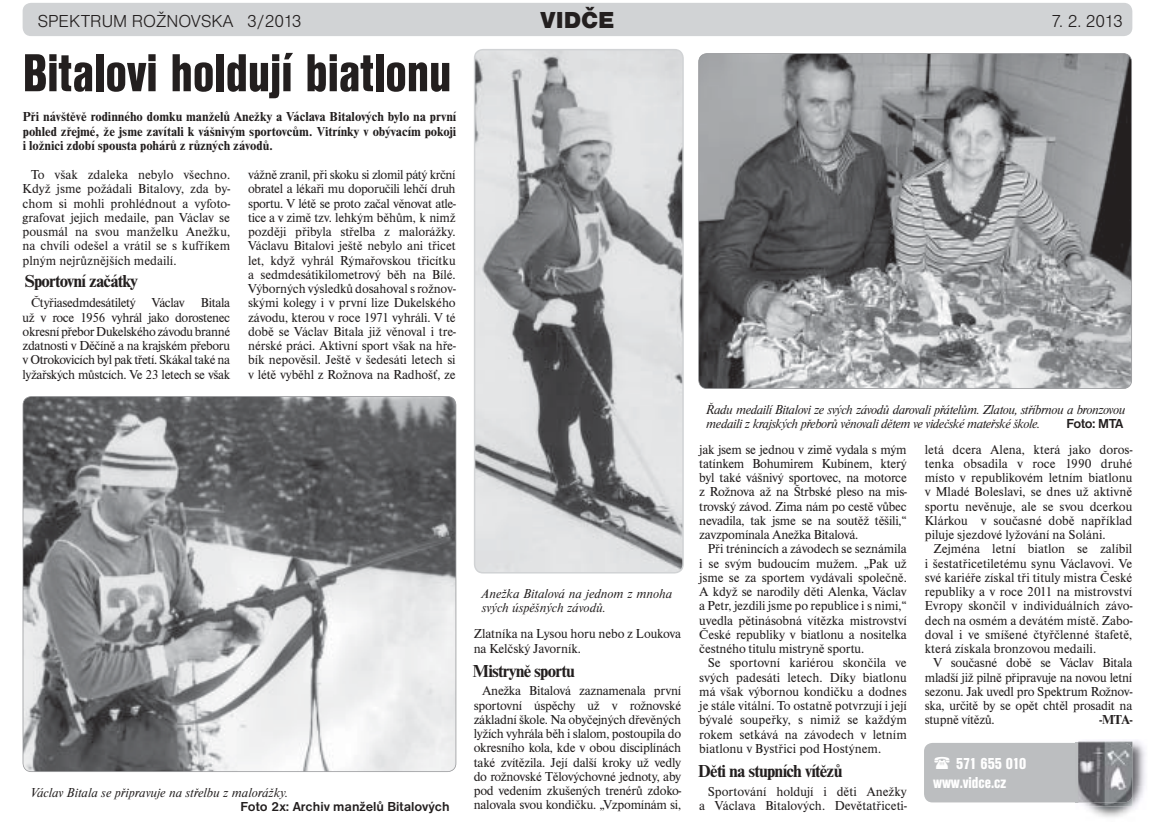
<style>
.page{position:relative;width:1158px;height:831px;background:#fff}
.page>*{position:absolute;margin:0;border:0;box-sizing:border-box;transform-origin:0 0}
.t1{font:55.5px "Nimbus San DEE Blac Cond";color:#231f1f}
.t2{font:24px "Nimbus San DEE Blac";color:#231f1f}
.t3{font:700 18px "Nimbus Rom DEE";letter-spacing:-.04em;color:#231f1f}
.t4{font:18px "Nimbus San DEE Ligh";color:#231f1f}
.t5{font:16.5px/18.8px "Nimbus San DEE Blac Cond";color:#fff}
.t6{font:13.5px/14.2px "Nimbus Rom DEE";letter-spacing:-.01em;color:#231f1f;text-align:justify}
.t7{font:700 13.5px/14.2px "Nimbus Rom DEE";color:#231f1f;text-align:justify}
.t8{font:italic 13.5px/14.2px "Nimbus Rom DEE";letter-spacing:-.03em;color:#231f1f}
.t9{font:italic 13.5px/14.2px "Nimbus Rom DEE";color:#231f1f}
.t10{font:700 13.5px "Nimbus San DEE";color:#231f1f}
</style>
<div class="page">
<div style="left:23px;top:3px;width:1109px;height:33px;background:#d1d3d5;border-radius:9px"></div>
<div style="left:924px;top:743px;width:208px;height:59px;background:#bcbec0;border-radius:9px"></div>
<img style="left:1076px;top:741px;width:69px;height:76px">
<img style="left:1076px;top:743px;width:2px;height:59px">
<img style="left:1078px;top:742px;width:55px;height:64px">
<svg style="left:698px;top:53px;width:434px;height:336px;background:#8d8f91"></svg>
<svg style="left:23px;top:396px;width:433px;height:376px;background:#999a9c"></svg>
<svg style="left:474px;top:49px;width:210px;height:525px;background:#b4b5b7"></svg>
<h2 class="t2" style="left:541px;top:11px;width:75px">VIDČE</h2>
<h3 class="t4" style="left:38px;top:14px;width:265px">SPEKTRUM ROŽNOVSKA 3/2013</h3>
<h3 class="t4" style="left:1051px;top:14px;width:73px">7. 2. 2013</h3>
<h1 class="t1" style="left:23px;top:52px;width:430px">Bitalovi holdují biatlonu</h1>
<p class="t7" style="left:23px;top:111px;width:435px">Při návštěvě rodinného domku manželů Anežky a Václava Bitalových bylo na první pohled zřejmé, že jsme zavítali k vášnivým sportovcům. Vitrínky v obývacím pokoji i ložnici zdobí spousta pohárů z různých závodů.</p>
<p class="t6" style="left:23px;top:169px;width:209px;text-indent:9px">To však zdaleka nebylo všechno.<br>Když jsme požádali Bitalovy, zda by&shy;chom si mohli prohlédnout a vyfoto&shy;grafovat jejich medaile, pan Václav se pousmál na svou manželku Anežku, na chvíli odešel a vrátil se s kufříkem plným nejrůznějších medailí.</p>
<p class="t6" style="left:23px;top:297px;width:209px;text-indent:9px">Čtyřiasedmdesátiletý Václav Bitala už v roce 1956 vyhrál jako dorostenec okresní přebor Dukelského závodu branné zdatnosti v Děčíně a na krajském přeboru v Otrokovicích byl pak třetí. Skákal také na lyžařských můstcích. Ve 23 letech se však</p>
<h3 class="t3" style="left:25px;top:274px;width:115px">Sportovní začátky</h3>
<p class="t6" style="left:248px;top:169px;width:209px">vážně zranil, při skoku si zlomil pátý krční obratel a lékaři mu doporučili lehčí druh sportu. V létě se proto začal věnovat atle&shy;tice a v zimě tzv. lehkým běhům, k nimž později přibyla střelba z malorážky.<br>Václavu Bitalovi ještě nebylo ani třicet let, když vyhrál Rýmařovskou třicítku a sedmdesátikilometrový běh na Bílé.<br>Výborných výsledků dosahoval s rožnov&shy;skými kolegy i v první lize Dukelského závodu, kterou v roce 1971 vyhráli. V té době se Václav Bitala již věnoval i tre&shy;nérské práci. Aktivní sport však na hře&shy;bík nepověsil. Ještě v šedesáti letech si v létě vyběhl z Rožnova na Radhošť, ze</p>
<p class="t9" style="left:31px;top:786px;width:259px">Václav Bitala se připravuje na střelbu z malorážky.</p>
<p class="t10" style="left:240px;top:802px;width:211px">Foto 2x: Archiv manželů Bitalových</p>
<p class="t9" style="left:482px;top:588px;width:192px">Anežka Bitalová na jednom z mnoha svých úspěšných závodů.</p>
<p class="t6" style="left:474px;top:628px;width:209px">Zlatníka na Lysou horu nebo z Loukova na Kelčský Javorník.</p>
<p class="t6" style="left:474px;top:685px;width:209px;text-indent:9px">Anežka Bitalová zaznamenala první sportovní úspěchy už v rožnovské základní škole. Na obyčejných dřevěných lyžích vyhrála běh i slalom, postoupila do okresního kola, kde v obou disciplínách také zvítězila. Její další kroky už vedly do rožnovské Tělovýchovné jednoty, aby pod vedením zkušených trenérů zdoko&shy;nalovala svou kondičku. „Vzpomínám si,</p>
<h3 class="t3" style="left:473px;top:664px;width:103px">Mistryně sportu</h3>
<p class="t8" style="left:706px;top:403px;width:421px">Řadu medailí Bitalovi ze svých závodů darovali přátelům. Zlatou, stříbrnou a bronzovou medaili z krajských přeborů věnovali dětem ve videčské mateřské škole.</p>
<p class="t10" style="left:1066px;top:418px;width:59px">Foto: MTA</p>
<p class="t6" style="left:699px;top:443px;width:209px">jak jsem se jednou v zimě vydala s mým tatínkem Bohumirem Kubínem, který byl také vášnivý sportovec, na motorce z Rožnova až na Štrbské pleso na mis&shy;trovský závod. Zima nám po cestě vůbec nevadila, tak jsme se na soutěž těšili,“ zavzpomínala Anežka Bitalová.</p>
<p class="t6" style="left:699px;top:543px;width:209px;text-indent:9px">Při trénincích a závodech se seznámila i se svým budoucím mužem. „Pak už jsme se za sportem vydávali společně.<br>A když se narodily děti Alenka, Václav a Petr, jezdili jsme po republice i s nimi,“ uvedla pětinásobná vítězka mistrovství České republiky v biatlonu a nositelka čestného titulu mistryně sportu.</p>
<p class="t6" style="left:699px;top:657px;width:209px;text-indent:9px">Se sportovní kariérou skončila ve svých padesáti letech. Díky biatlonu má však výbornou kondičku a dodnes je stále vitální. To ostatně potvrzují i její bývalé soupeřky, s nimiž se každým rokem setkává na závodech v letním biatlonu v Bystřici pod Hostýnem.</p>
<p class="t6" style="left:699px;top:785px;width:209px;text-align:right">Sportování holdují i děti Anežky a Václava Bitalových. Devětatřiceti-</p>
<h3 class="t3" style="left:698px;top:765px;width:146px">Děti na stupních vítězů</h3>
<p class="t6" style="left:925px;top:443px;width:209px">letá dcera Alena, která jako doros&shy;tenka obsadila v roce 1990 druhé místo v republikovém letním biatlonu v Mladé Boleslavi, se dnes už aktivně sportu nevěnuje, ale se svou dcerkou Klárkou v současné době například piluje sjezdové lyžování na Soláni.</p>
<p class="t6" style="left:925px;top:543px;width:209px;text-indent:9px">Zejména letní biatlon se zalíbil i šestatřicetiletému synu Václavovi. Ve své kariéře získal tři tituly mistra České republiky a v roce 2011 na mistrovství Evropy skončil v individuálních závo&shy;dech na osmém a devátém místě. Zabo&shy;doval i ve smíšené čtyřčlenné štafetě, která získala bronzovou medaili.</p>
<p class="t6" style="left:925px;top:657px;width:209px;text-indent:9px">V současné době se Václav Bitala mladší již pilně připravuje na novou letní sezonu. Jak uvedl pro Spektrum Rožnov&shy;ska, určitě by se opět chtěl prosadit na stupně vítězů.</p>
<p class="t7" style="left:1100px;top:714px;width:34px">-MTA-</p>
<p class="t5" style="left:933px;top:755px;width:95px;text-indent:23px">571 655 010 www.vidce.cz</p>
</div>
